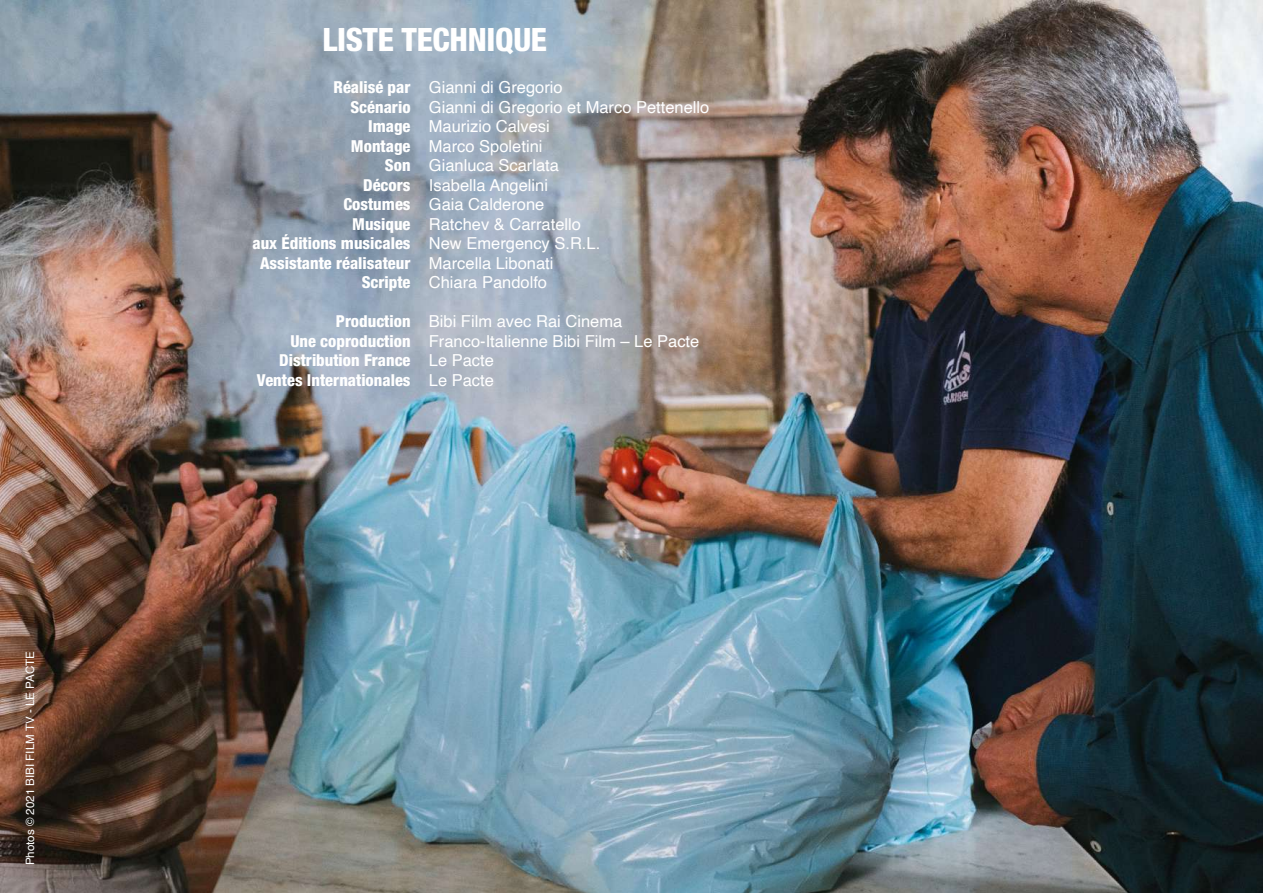
<style>
.page{position:relative;width:1263px;height:893px;background:#fff}
.page>*{position:absolute;margin:0;border:0;box-sizing:border-box;transform-origin:0 0}
.t1{font:800 condensed 32.25px "Helvetica Neue LT Std";letter-spacing:-.01em;color:#fff}
.t2{font:16.5px/19.5px "Helvetica";color:#fff}
.t3{font:800 condensed 16.5px/19.5px "Helvetica Neue LT Std";color:#fff;text-align:right}
.t4{font:11.55px "Helvetica";color:#fff}
</style>
<div class="page">
<img style="left:0;top:0;width:1263px;height:893px">
<p class="t4" style="left:21px;top:865px;width:216px;rotate:-90deg">Photos © 2021 BIBI FILM TV - LE PACTE</p>
<h1 class="t1" style="left:322px;top:19px;width:226px">LISTE TECHNIQUE</h1>
<p class="t3" style="left:252px;top:77px;width:160px">Réalisé par<br>Scénario<br>Image<br>Montage<br>Son<br>Décors<br>Costumes<br>Musique<br>aux Éditions musicales<br>Assistante réalisateur<br>Scripte</p>
<p class="t3" style="left:257px;top:311px;width:155px">Production<br>Une coproduction<br>Distribution France<br>Ventes Internationales</p>
<p class="t2" style="left:429px;top:78px;width:282px">Gianni di Gregorio<br>Gianni di Gregorio et Marco Pettenello<br>Maurizio Calvesi<br>Marco Spoletini<br>Gianluca Scarlata<br>Isabella Angelini<br>Gaia Calderone<br>Ratchev &amp; Carratello<br>New Emergency S.R.L.<br>Marcella Libonati<br>Chiara Pandolfo</p>
<p class="t2" style="left:429px;top:312px;width:272px">Bibi Film avec Rai Cinema<br>Franco-Italienne Bibi Film – Le Pacte<br>Le Pacte<br>Le Pacte</p>
</div>
